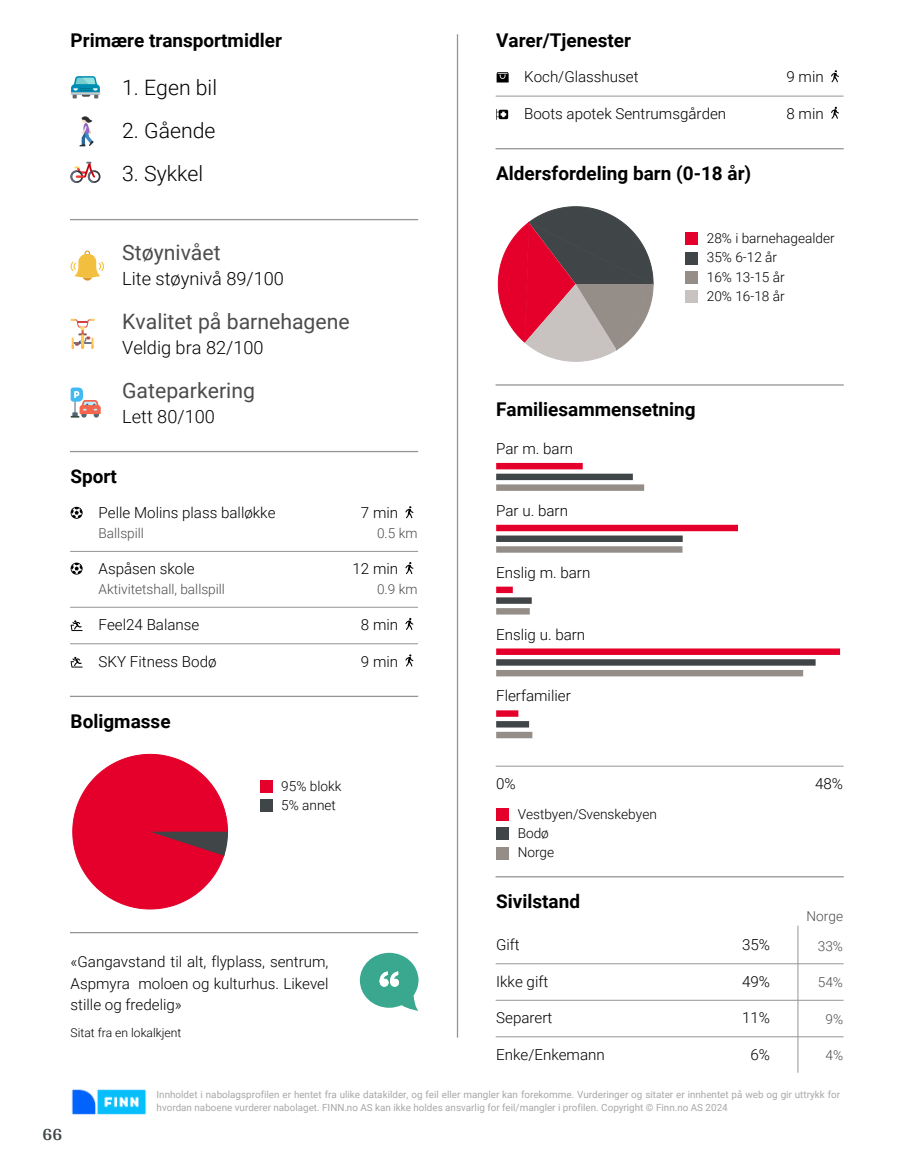
<style>
.page{position:relative;width:915px;height:1172px;background:#fff}
.page>*{position:absolute;margin:0;border:0;box-sizing:border-box;transform-origin:0 0}
.t1{font:21.15px "Roboto";color:#4c4c4c}
.t2{font:300 21.15px "Roboto";color:#000}
.t3{font:700 18.9px "Roboto";color:#000}
.t4{font:300 18.15px "Roboto";color:#000}
.t5{font:700 18px "Arya";color:#414749}
.t6{font:300 15.15px/21.5px "Roboto";color:#000;text-align:justify}
.t7{font:300 13.65px/19.4px "Roboto";color:#000}
.t8{font:300 13.65px "Roboto";color:#4c4c4c}
.t9{font:300 12.15px "Roboto";color:#000}
.t10{font:9.9px/12.9px "Roboto";color:#a8a8a8}
</style>
<div class="page">
<hr style="left:456px;top:35px;width:2px;height:1002px;background:#939598">
<svg style="left:71px;top:76px;width:29px;height:22px"></svg>
<svg style="left:79px;top:116px;width:15px;height:30px"></svg>
<svg style="left:71px;top:162px;width:29px;height:21px"></svg>
<hr style="left:71px;top:219px;width:346px;height:1px;background:#939598">
<svg style="left:71px;top:250px;width:33px;height:31px"></svg>
<svg style="left:71px;top:319px;width:23px;height:30px"></svg>
<svg style="left:71px;top:387px;width:30px;height:31px"></svg>
<hr style="left:71px;top:451px;width:346px;height:1px;background:#939598">
<svg style="left:71px;top:507px;width:12px;height:12px"></svg>
<svg style="left:405px;top:506px;width:8px;height:12px"></svg>
<hr style="left:71px;top:551px;width:346px;height:1px;background:#939598">
<svg style="left:71px;top:563px;width:12px;height:12px"></svg>
<svg style="left:405px;top:562px;width:8px;height:12px"></svg>
<hr style="left:71px;top:607px;width:346px;height:1px;background:#939598">
<svg style="left:71px;top:620px;width:12px;height:11px"></svg>
<svg style="left:405px;top:618px;width:8px;height:12px"></svg>
<hr style="left:71px;top:643px;width:346px;height:1px;background:#939598">
<svg style="left:71px;top:657px;width:12px;height:10px"></svg>
<svg style="left:405px;top:654px;width:8px;height:12px"></svg>
<hr style="left:71px;top:696px;width:346px;height:1px;background:#939598">
<svg style="left:72px;top:754px;width:156px;height:156px"></svg>
<div style="left:260px;top:780px;width:12px;height:13px;background:#e4002b"></div>
<div style="left:260px;top:799px;width:12px;height:13px;background:#404548"></div>
<hr style="left:71px;top:932px;width:346px;height:1px;background:#939598">
<svg style="left:360px;top:953px;width:58px;height:58px"></svg>
<svg style="left:496px;top:72px;width:12px;height:11px"></svg>
<svg style="left:831px;top:70px;width:7px;height:12px"></svg>
<hr style="left:496px;top:96px;width:346px;height:1px;background:#939598">
<svg style="left:496px;top:109px;width:12px;height:11px"></svg>
<svg style="left:831px;top:107px;width:7px;height:12px"></svg>
<hr style="left:496px;top:148px;width:346px;height:1px;background:#939598">
<svg style="left:497px;top:206px;width:156px;height:156px"></svg>
<div style="left:685px;top:232px;width:13px;height:13px;background:#e4002b"></div>
<div style="left:685px;top:252px;width:13px;height:13px;background:#404548"></div>
<div style="left:685px;top:271px;width:13px;height:13px;background:#958e88"></div>
<div style="left:685px;top:290px;width:13px;height:13px;background:#c8c3c0"></div>
<hr style="left:496px;top:384px;width:346px;height:2px;background:#939598">
<div style="left:496px;top:463px;width:86px;height:6px;background:#e4002b"></div>
<div style="left:496px;top:474px;width:136px;height:6px;background:#404548"></div>
<div style="left:496px;top:484px;width:148px;height:7px;background:#958e88"></div>
<div style="left:496px;top:525px;width:241px;height:6px;background:#e4002b"></div>
<div style="left:496px;top:535px;width:186px;height:7px;background:#404548"></div>
<div style="left:496px;top:546px;width:186px;height:7px;background:#958e88"></div>
<div style="left:496px;top:587px;width:16px;height:6px;background:#e4002b"></div>
<div style="left:496px;top:597px;width:35px;height:7px;background:#404548"></div>
<div style="left:496px;top:608px;width:33px;height:6px;background:#958e88"></div>
<div style="left:496px;top:648px;width:343px;height:7px;background:#e4002b"></div>
<div style="left:496px;top:659px;width:319px;height:7px;background:#404548"></div>
<div style="left:496px;top:670px;width:306px;height:6px;background:#958e88"></div>
<div style="left:496px;top:710px;width:22px;height:7px;background:#e4002b"></div>
<div style="left:496px;top:721px;width:33px;height:6px;background:#404548"></div>
<div style="left:496px;top:732px;width:36px;height:6px;background:#958e88"></div>
<hr style="left:496px;top:766px;width:346px;height:1px;background:#939598">
<div style="left:496px;top:808px;width:13px;height:13px;background:#e4002b"></div>
<div style="left:496px;top:827px;width:13px;height:13px;background:#404548"></div>
<div style="left:496px;top:847px;width:13px;height:12px;background:#958e88"></div>
<hr style="left:496px;top:876px;width:346px;height:1px;background:#939598">
<hr style="left:797px;top:926px;width:1px;height:146px;background:#939598">
<hr style="left:496px;top:963px;width:346px;height:1px;background:#939598">
<hr style="left:496px;top:1000px;width:346px;height:1px;background:#939598">
<hr style="left:496px;top:1036px;width:346px;height:1px;background:#939598">
<img style="left:71px;top:1089px;width:76px;height:26px">
<p class="t3" style="left:71px;top:27px;width:213px">Primære transportmidler</p>
<h1 class="t2" style="left:122px;top:73px;width:96px">1. Egen bil</h1>
<h1 class="t2" style="left:122px;top:116px;width:95px">2. Gående</h1>
<h1 class="t2" style="left:122px;top:159px;width:83px">3. Sykkel</h1>
<p class="t3" style="left:496px;top:27px;width:136px">Varer/Tjenester</p>
<p class="t6" style="left:524px;top:66px;width:116px">Koch/Glasshuset</p>
<p class="t6" style="left:786px;top:66px;width:39px">9 min</p>
<p class="t6" style="left:524px;top:102px;width:203px">Boots apotek Sentrumsgården</p>
<p class="t6" style="left:786px;top:102px;width:39px">8 min</p>
<p class="t3" style="left:496px;top:160px;width:256px">Aldersfordeling barn (0-18 år)</p>
<h1 class="t1" style="left:122px;top:238px;width:100px">Støynivået</h1>
<p class="t4" style="left:122px;top:266px;width:163px">Lite støynivå 89/100</p>
<h1 class="t1" style="left:122px;top:307px;width:229px">Kvalitet på barnehagene</h1>
<p class="t4" style="left:122px;top:335px;width:143px">Veldig bra 82/100</p>
<h1 class="t1" style="left:122px;top:375px;width:134px">Gateparkering</h1>
<p class="t4" style="left:122px;top:403px;width:94px">Lett 80/100</p>
<p class="t3" style="left:71px;top:463px;width:48px">Sport</p>
<p class="t6" style="left:98px;top:502px;width:178px">Pelle Molins plass balløkke</p>
<p class="t6" style="left:361px;top:502px;width:39px">7 min</p>
<p class="t8" style="left:98px;top:524px;width:47px">Ballspill</p>
<p class="t8" style="left:377px;top:524px;width:42px">0.5 km</p>
<p class="t6" style="left:98px;top:557px;width:97px">Aspåsen skole</p>
<p class="t6" style="left:352px;top:557px;width:47px">12 min</p>
<p class="t8" style="left:98px;top:580px;width:128px">Aktivitetshall, ballspill</p>
<p class="t8" style="left:377px;top:580px;width:42px">0.9 km</p>
<p class="t6" style="left:98px;top:613px;width:102px">Feel24 Balanse</p>
<p class="t6" style="left:361px;top:613px;width:39px">8 min</p>
<p class="t6" style="left:98px;top:650px;width:119px">SKY Fitness Bodø</p>
<p class="t6" style="left:361px;top:650px;width:39px">9 min</p>
<p class="t3" style="left:71px;top:708px;width:101px">Boligmasse</p>
<p class="t7" style="left:706px;top:228px;width:129px">28% i barnehagealder<br>35% 6-12 år<br>16% 13-15 år<br>20% 16-18 år</p>
<p class="t3" style="left:496px;top:396px;width:201px">Familiesammensetning</p>
<p class="t6" style="left:496px;top:437px;width:78px">Par m. barn</p>
<p class="t6" style="left:496px;top:499px;width:73px">Par u. barn</p>
<p class="t6" style="left:496px;top:561px;width:96px">Enslig m. barn</p>
<p class="t6" style="left:496px;top:623px;width:91px">Enslig u. barn</p>
<p class="t6" style="left:496px;top:685px;width:76px">Flerfamilier</p>
<p class="t5" style="left:43px;top:1123px;width:21px">66</p>
<p class="t6" style="left:496px;top:772px;width:21px">0%</p>
<p class="t6" style="left:814px;top:772px;width:29px">48%</p>
<p class="t7" style="left:517px;top:803px;width:141px">Vestbyen/Svenskebyen<br>Bodø<br>Norge</p>
<p class="t3" style="left:496px;top:888px;width:85px">Sivilstand</p>
<p class="t8" style="left:806px;top:906px;width:38px">Norge</p>
<p class="t6" style="left:496px;top:933px;width:25px">Gift</p>
<p class="t6" style="left:741px;top:933px;width:29px">35%</p>
<p class="t8" style="left:817px;top:936px;width:27px">33%</p>
<p class="t6" style="left:496px;top:970px;width:54px">Ikke gift</p>
<p class="t6" style="left:741px;top:970px;width:29px">49%</p>
<p class="t8" style="left:817px;top:973px;width:27px">54%</p>
<p class="t6" style="left:496px;top:1006px;width:58px">Separert</p>
<p class="t6" style="left:741px;top:1006px;width:29px">11%</p>
<p class="t8" style="left:825px;top:1009px;width:19px">9%</p>
<p class="t6" style="left:496px;top:1043px;width:110px">Enke/Enkemann</p>
<p class="t6" style="left:750px;top:1043px;width:21px">6%</p>
<p class="t8" style="left:825px;top:1046px;width:19px">4%</p>
<p class="t10" style="left:156px;top:1087px;width:684px">Innholdet i nabolagsprofilen er hentet fra ulike datakilder, og feil eller mangler kan forekomme. Vurderinger og sitater er innhentet på web og gir uttrykk for hvordan naboene vurderer nabolaget. FINN.no AS kan ikke holdes ansvarlig for feil/mangler i profilen. Copyright © Finn.no AS 2024</p>
<p class="t7" style="left:281px;top:776px;width:62px">95% blokk<br>5% annet</p>
<p class="t6" style="left:71px;top:950px;width:259px">«Gangavstand til alt, flyplass, sentrum, Aspmyra moloen og kulturhus. Likevel stille og fredelig»</p>
<p class="t9" style="left:71px;top:1024px;width:112px">Sitat fra en lokalkjent</p>
</div>
